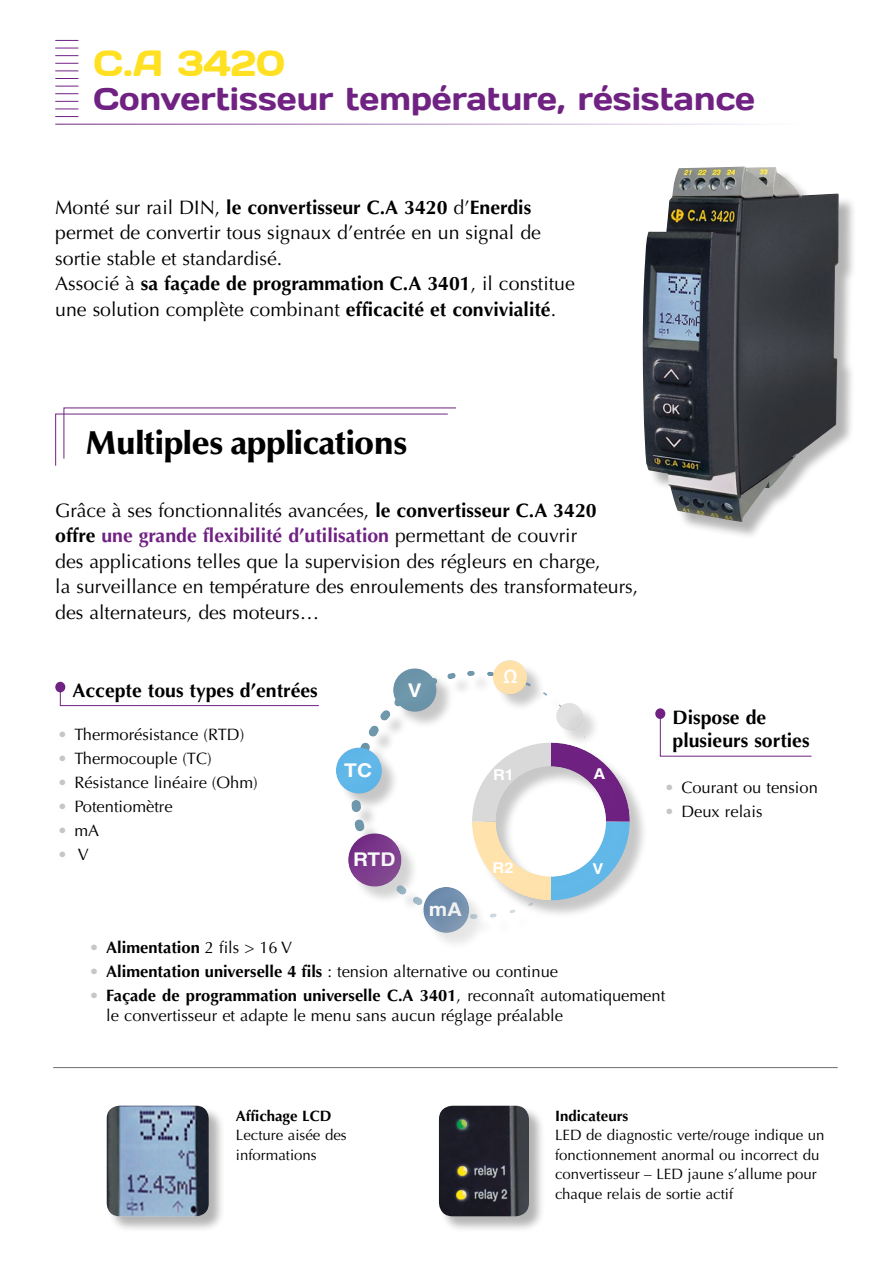
<style>
.page{position:relative;width:893px;height:1263px;background:#fff}
.page>*{position:absolute;margin:0;border:0;box-sizing:border-box;transform-origin:0 0}
.t1{font:36.3px "Days";color:#ffe022}
.t2{font:900 33px "Optima LT Std";letter-spacing:-.02em;color:#000}
.t3{font:31.5px "Days";color:#702283}
.t4{font:19.5px/25.5px "Optima LT Std";color:#000}
.t5{font:700 19.5px/23.4px "Optima LT Std";color:#000}
.t6{font:700 18.9px "Helvetica LT Std";color:#fff;scale:1.1 1}
.t7{font:16.5px/19.8px "Optima LT Std";color:#000}
.t8{font:700 16.5px "Optima LT Std";color:#000}
.t9{font:16.5px "Optima LT Std";color:#c6c6c6}
.t10{font:15px/19.5px "Optima LT Std";color:#000}
.t11{font:700 15px "Optima LT Std";color:#000}
.t12{font:700 15px "Helvetica LT Std";color:#fff;scale:1.1 1}
.s1{font-weight:700}
.s2{font-weight:700;color:#702283}
.s3{color:#c6c6c6}
.s4{color:#000}
.s5{font-weight:400;color:#c6c6c6}
.s6{font-weight:400}
</style>
<div class="page">
<div style="left:320px;top:641px;width:288px;height:292px;background:#706f6f;opacity:.5"></div>
<svg style="left:470px;top:902px;width:138px;height:17px"></svg>
<div style="left:457px;top:723px;width:189px;height:179px;background:#706f6f;opacity:.18"></div>
<hr style="left:53px;top:1067px;width:785px;height:1px;background:#706f6f">
<svg style="left:55px;top:55px;width:23px;height:1px"></svg>
<svg style="left:55px;top:48px;width:23px;height:1px"></svg>
<svg style="left:55px;top:40px;width:23px;height:1px"></svg>
<svg style="left:55px;top:63px;width:23px;height:1px"></svg>
<svg style="left:55px;top:70px;width:23px;height:1px"></svg>
<svg style="left:55px;top:93px;width:23px;height:1px"></svg>
<svg style="left:55px;top:101px;width:23px;height:1px"></svg>
<svg style="left:55px;top:109px;width:23px;height:1px"></svg>
<svg style="left:55px;top:116px;width:23px;height:1px"></svg>
<svg style="left:55px;top:78px;width:23px;height:1px"></svg>
<svg style="left:55px;top:86px;width:23px;height:1px"></svg>
<div style="left:439px;top:1106px;width:106px;height:127px;background:#000;opacity:.3"></div>
<img style="left:439px;top:1106px;width:90px;height:110px">
<div style="left:107px;top:1106px;width:119px;height:127px;background:#000;opacity:.3"></div>
<img style="left:107px;top:1106px;width:102px;height:110px">
<div style="left:55px;top:682px;width:10px;height:10px;background:#702283;border-radius:50%"></div>
<div style="left:655px;top:708px;width:10px;height:11px;background:#702283;border-radius:50%"></div>
<svg style="left:60px;top:686px;width:259px;height:20px"></svg>
<svg style="left:660px;top:713px;width:152px;height:44px"></svg>
<div style="left:645px;top:169px;width:212px;height:371px;background:#000;opacity:.3"></div>
<img style="left:643px;top:166px;width:196px;height:356px">
<svg style="left:55px;top:407px;width:401px;height:59px"></svg>
<h1 class="t1" style="left:94px;top:39px;width:193px">C.A 3420</h1>
<h3 class="t3" style="left:94px;top:79px;width:663px">Convertisseur température, résistance</h3>
<p class="t4" style="left:55px;top:195px;width:521px">Monté sur rail Di n, <span class="s1">le convertisseur C.A 3420</span> d’<span class="s1">Enerdis </span>permet de convertir tous signaux d’entrée en un signal de sortie stable et standardisé.<br>Associé à <span class="s1">sa façade de programmation C.A 3401</span>, il constitue une solution complète combinant <span class="s1">efficacité et convivialité</span>.</p>
<h2 class="t2" style="left:85px;top:424px;width:324px">Multiples applications</h2>
<p class="t4" style="left:55px;top:498px;width:584px">Grâce à ses fonctionnalités avancées, <span class="s1">le convertisseur C.A 3420 offre</span> <span class="s2">une grande flexibilité d’utilisation</span> permettant de couvrir<br>des applications telles que la supervision des régleurs en charge,<br>la surveillance en température des enroulements des transformateurs, des alternateurs, des moteurs…</p>
<p class="t5" style="left:73px;top:679px;width:247px">Accepte tous types d’entrées</p>
<p class="t7" style="left:57px;top:724px;width:188px"><span class="s3">•</span> Thermorésistance (RTD)</p>
<p class="t7" style="left:57px;top:749px;width:156px"><span class="s3">•</span> Thermocouple (TC)</p>
<p class="t7" style="left:57px;top:773px;width:202px"><span class="s3">•</span> Résistance linéaire (Ohm)</p>
<p class="t7" style="left:57px;top:797px;width:117px"><span class="s3">•</span> Potentiomètre</p>
<p class="t7" style="left:57px;top:821px;width:43px"><span class="s3">•</span> mA</p>
<p class="t9" style="left:57px;top:845px;width:33px">• <span class="s4">V</span></p>
<p class="t6" style="left:344px;top:759px;width:27px">TC</p>
<p class="t6" style="left:408px;top:679px;width:14px">V</p>
<p class="t6" style="left:353px;top:848px;width:40px">RTD</p>
<p class="t6" style="left:429px;top:897px;width:32px">mA</p>
<p class="t6" style="left:503px;top:665px;width:15px">Ω</p>
<p class="t12" style="left:493px;top:765px;width:21px">R1</p>
<p class="t12" style="left:492px;top:858px;width:21px">R2</p>
<p class="t12" style="left:594px;top:764px;width:12px">A</p>
<p class="t12" style="left:592px;top:860px;width:12px">V</p>
<p class="t5" style="left:672px;top:706px;width:139px">Dispose de plusieurs sorties</p>
<p class="t7" style="left:664px;top:778px;width:155px"><span class="s3">•</span> Courant ou tension</p>
<p class="t7" style="left:664px;top:802px;width:100px"><span class="s3">•</span> Deux relais</p>
<p class="t8" style="left:89px;top:938px;width:204px"><span class="s5">•</span> Alimentation <span class="s6">2 fils &gt; 16 V</span></p>
<p class="t7" style="left:89px;top:962px;width:470px"><span class="s3">•</span> <span class="s1">Alimentation universelle 4 fils</span> : tension alternative ou continue</p>
<p class="t7" style="left:106px;top:986px;width:560px;text-indent:-17px"><span class="s3">•</span> <span class="s1">Façade de programmation universelle C.A 3401</span>, reconnaît automatiquement le convertisseur et adapte le menu sans aucun réglage préalable</p>
<p class="t11" style="left:236px;top:1107px;width:97px">Affichage LCD</p>
<p class="t10" style="left:236px;top:1125px;width:112px">Lecture aisée des informations</p>
<p class="t11" style="left:555px;top:1107px;width:75px">Indicateurs</p>
<p class="t10" style="left:555px;top:1125px;width:271px">LED de diagnostic verte/rouge indique un fonctionnement anormal ou incorrect du convertisseur – LED jaune s’allume pour chaque relais de sortie actif</p>
</div>
